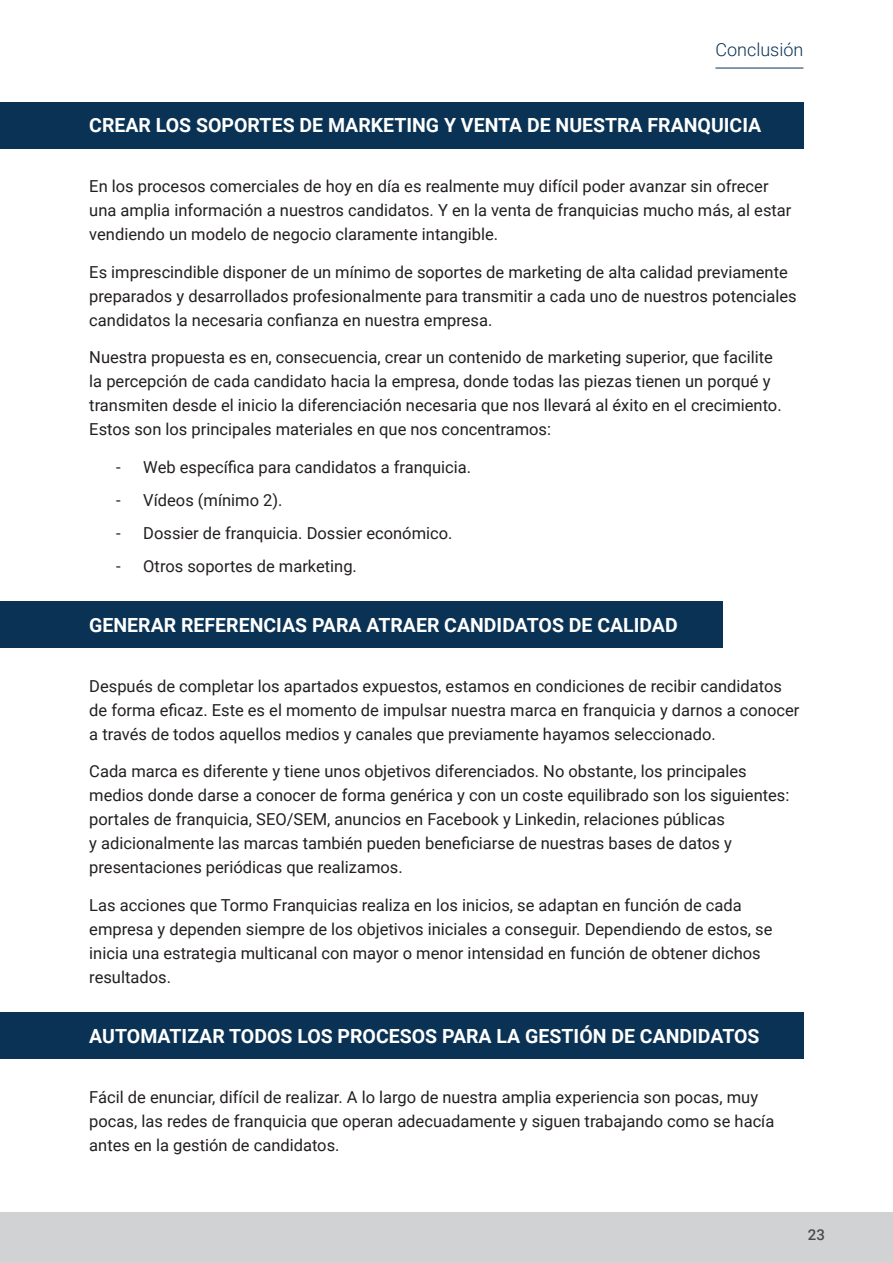
<style>
.page{position:relative;width:893px;height:1263px;background:#fff}
.page>*{position:absolute;margin:0;border:0;box-sizing:border-box;transform-origin:0 0}
.t1{font:700 19.5px "Roboto";color:#fff}
.t2{font:300 18px "Roboto";color:#093254}
.t3{font:16.5px/24px "Roboto";color:#231f20}
.t4{font:500 15px "Roboto";color:#4b4c4d}
</style>
<div class="page">
<div style="left:0;top:1212px;width:893px;height:51px;background:#d1d2d4"></div>
<div style="left:0;top:102px;width:803px;height:46px;background:#093254"></div>
<div style="left:0;top:601px;width:723px;height:47px;background:#093254"></div>
<div style="left:0;top:1012px;width:804px;height:47px;background:#093254"></div>
<hr style="left:715px;top:68px;width:88px;height:1px;background:#093254">
<p class="t2" style="left:715px;top:37px;width:89px">Conclusión</p>
<p class="t1" style="left:89px;top:112px;width:673px">CREAR LOS SOPORTES DE MARKETING Y VENTA DE NUESTRA FRANQUICIA</p>
<p class="t3" style="left:89px;top:174px;width:704px">En los procesos comerciales de hoy en día es realmente muy difícil poder avanzar sin ofrecer una amplia información a nuestros candidatos. Y en la venta de franquicias mucho más, al estar vendiendo un modelo de negocio claramente intangible.</p>
<p class="t3" style="left:89px;top:259px;width:709px">Es imprescindible disponer de un mínimo de soportes de marketing de alta calidad previamente preparados y desarrollados profesionalmente para transmitir a cada uno de nuestros potenciales candidatos la necesaria confianza en nuestra empresa.</p>
<p class="t3" style="left:89px;top:345px;width:694px">Nuestra propuesta es en, consecuencia, crear un contenido de marketing superior, que facilite la percepción de cada candidato hacia la empresa, donde todas las piezas tienen un porqué y transmiten desde el inicio la diferenciación necesaria que nos llevará al éxito en el crecimiento.</p>
<p class="t3" style="left:89px;top:417px;width:463px">Estos son los principales materiales en que nos concentramos:</p>
<p class="t3" style="left:116px;top:454px;width:356px">- Web específica para candidatos a franquicia.</p>
<p class="t3" style="left:116px;top:487px;width:168px">- Vídeos (mínimo 2).</p>
<p class="t3" style="left:116px;top:520px;width:338px">- Dossier de franquicia. Dossier económico.</p>
<p class="t3" style="left:116px;top:553px;width:242px">- Otros soportes de marketing.</p>
<p class="t1" style="left:89px;top:611px;width:590px">GENERAR REFERENCIAS PARA ATRAER CANDIDATOS DE CALIDAD</p>
<p class="t3" style="left:89px;top:673px;width:712px">Después de completar los apartados expuestos, estamos en condiciones de recibir candidatos de forma eficaz. Este es el momento de impulsar nuestra marca en franquicia y darnos a conocer a través de todos aquellos medios y canales que previamente hayamos seleccionado.</p>
<p class="t3" style="left:89px;top:759px;width:702px">Cada marca es diferente y tiene unos objetivos diferenciados. No obstante, los principales medios donde darse a conocer de forma genérica y con un coste equilibrado son los siguientes: portales de franquicia, SEO/SEM, anuncios en Facebook y Linkedin, relaciones públicas<br>y adicionalmente las marcas también pueden beneficiarse de nuestras bases de datos y presentaciones periódicas que realizamos.</p>
<p class="t3" style="left:89px;top:892px;width:685px">Las acciones que Tormo Franquicias realiza en los inicios, se adaptan en función de cada empresa y dependen siempre de los objetivos iniciales a conseguir. Dependiendo de estos, se inicia una estrategia multicanal con mayor o menor intensidad en función de obtener dichos resultados.</p>
<p class="t1" style="left:89px;top:1022px;width:672px">AUTOMATIZAR TODOS LOS PROCESOS PARA LA GESTIÓN DE CANDIDATOS</p>
<p class="t3" style="left:89px;top:1084px;width:687px">Fácil de enunciar, difícil de realizar. A lo largo de nuestra amplia experiencia son pocas, muy pocas, las redes de franquicia que operan adecuadamente y siguen trabajando como se hacía antes en la gestión de candidatos.</p>
<p class="t4" style="left:808px;top:1224px;width:19px">23</p>
</div>
